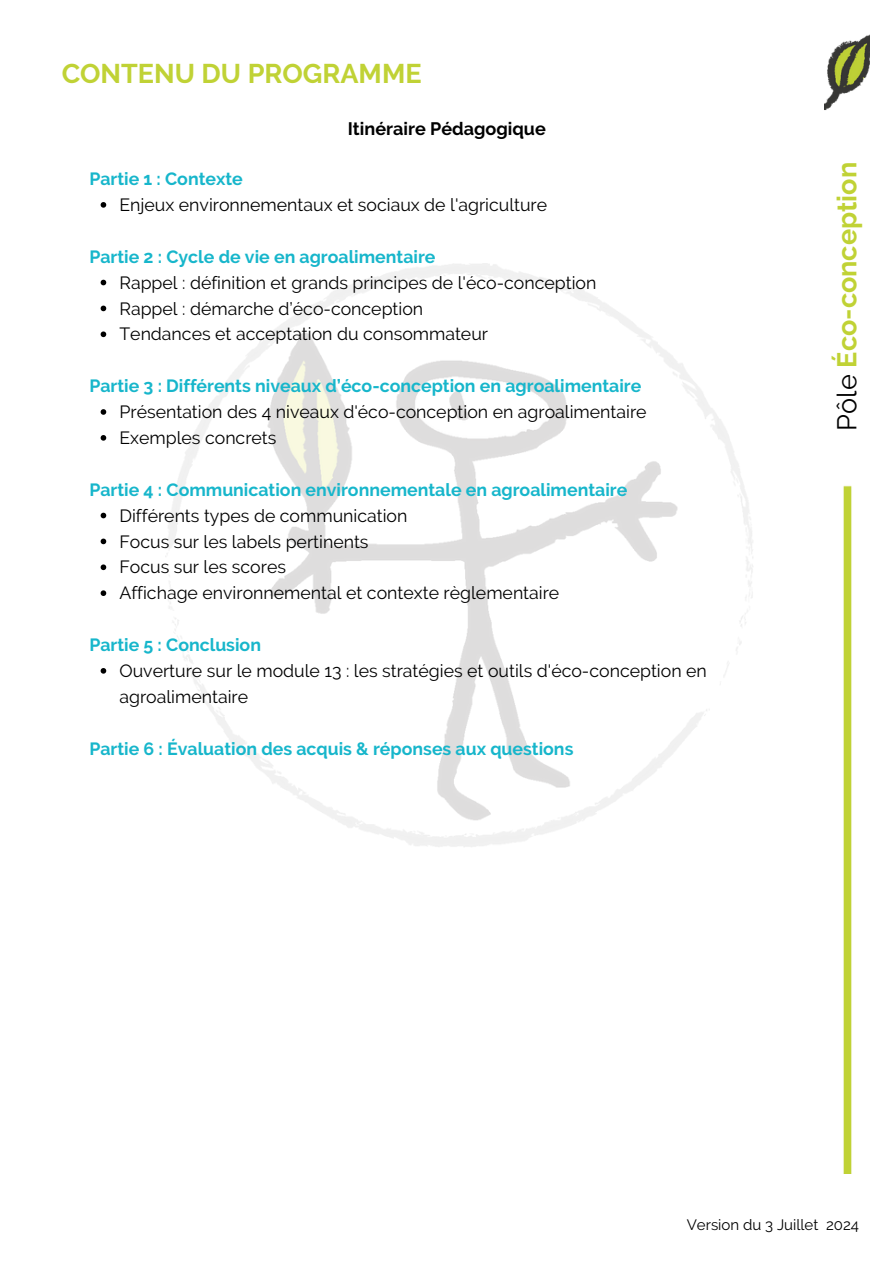
<style>
.page{position:relative;width:894px;height:1264px;background:#fff}
.page>*{position:absolute;margin:0;border:0;box-sizing:border-box;transform-origin:0 0}
.t1{font:700 27px "Raleway";color:#c0d235}
.t2{font:700 18px "Raleway";color:#000}
.t3{font:17.7px/25.8px "Raleway";color:#000}
.t4{font:700 17.7px "Raleway";color:#17b6cb}
.t5{font:15px "Raleway";color:#000}
.s1{font-weight:400;color:#000}
</style>
<div class="page">
<img style="left:824px;top:35px;width:45px;height:1138px">
<img style="left:167px;top:264px;width:586px;height:583px">
<svg style="left:101px;top:202px;width:5px;height:6px"></svg>
<svg style="left:101px;top:280px;width:5px;height:5px"></svg>
<svg style="left:101px;top:305px;width:5px;height:6px"></svg>
<svg style="left:101px;top:331px;width:5px;height:6px"></svg>
<svg style="left:101px;top:409px;width:5px;height:6px"></svg>
<svg style="left:101px;top:435px;width:5px;height:5px"></svg>
<svg style="left:101px;top:512px;width:5px;height:6px"></svg>
<svg style="left:101px;top:538px;width:5px;height:6px"></svg>
<svg style="left:101px;top:564px;width:5px;height:6px"></svg>
<svg style="left:101px;top:590px;width:5px;height:6px"></svg>
<svg style="left:101px;top:668px;width:5px;height:5px"></svg>
<p class="t1" style="left:62px;top:58px;width:361px">CONTENU DU PROGRAMME</p>
<h3 class="t2" style="left:348px;top:118px;width:199px">Itinéraire Pédagogique</h3>
<p class="t4" style="left:89px;top:168px;width:155px">Partie 1 : Contexte</p>
<p class="t3" style="left:119px;top:192px;width:429px">Enjeux environnementaux et sociaux de l'agriculture</p>
<p class="t4" style="left:89px;top:246px;width:347px">Partie 2 : Cycle de vie en agroalimentaire</p>
<h3 class="t3" style="left:119px;top:269px;width:478px">Rappel : définition et grands principes de l'éco-conception</h3>
<p class="t3" style="left:119px;top:295px;width:305px">Rappel : démarche d’éco-conception</p>
<p class="t3" style="left:119px;top:321px;width:370px">Tendances et acceptation du consommateur</p>
<h3 class="t4" style="left:89px;top:375px;width:553px">Partie 3 : Différents niveaux d’éco-conception en agroalimentaire</h3>
<p class="t3" style="left:119px;top:399px;width:528px">Présentation des 4 niveaux d'éco-conception en agroalimentaire</p>
<p class="t3" style="left:119px;top:425px;width:158px">Exemples concrets</p>
<p class="t4" style="left:89px;top:479px;width:539px">Partie 4 : Communication environnementale en agroalimentaire</p>
<p class="t3" style="left:119px;top:502px;width:289px">Différents types de communication</p>
<h3 class="t3" style="left:119px;top:528px;width:250px">Focus sur les labels pertinents</h3>
<p class="t3" style="left:119px;top:554px;width:168px">Focus sur les scores</p>
<h3 class="t3" style="left:119px;top:580px;width:441px">Affichage environnemental et contexte règlementaire</h3>
<p class="t4" style="left:89px;top:634px;width:173px">Partie 5 : Conclusion</p>
<p class="t3" style="left:119px;top:658px;width:588px">Ouverture sur le module 13 : les stratégies et outils d'éco-conception en agroalimentaire</p>
<h2 class="t4" style="left:89px;top:738px;width:485px">Partie 6 : Évaluation des acquis &amp; réponses aux questions</h2>
<h3 class="t1" style="left:830px;top:430px;width:270px;rotate:-90deg"><span class="s1">Pôle</span> Éco-conception</h3>
<p class="t5" style="left:686px;top:1215px;width:174px">Version du 3 Juillet 2024</p>
</div>
